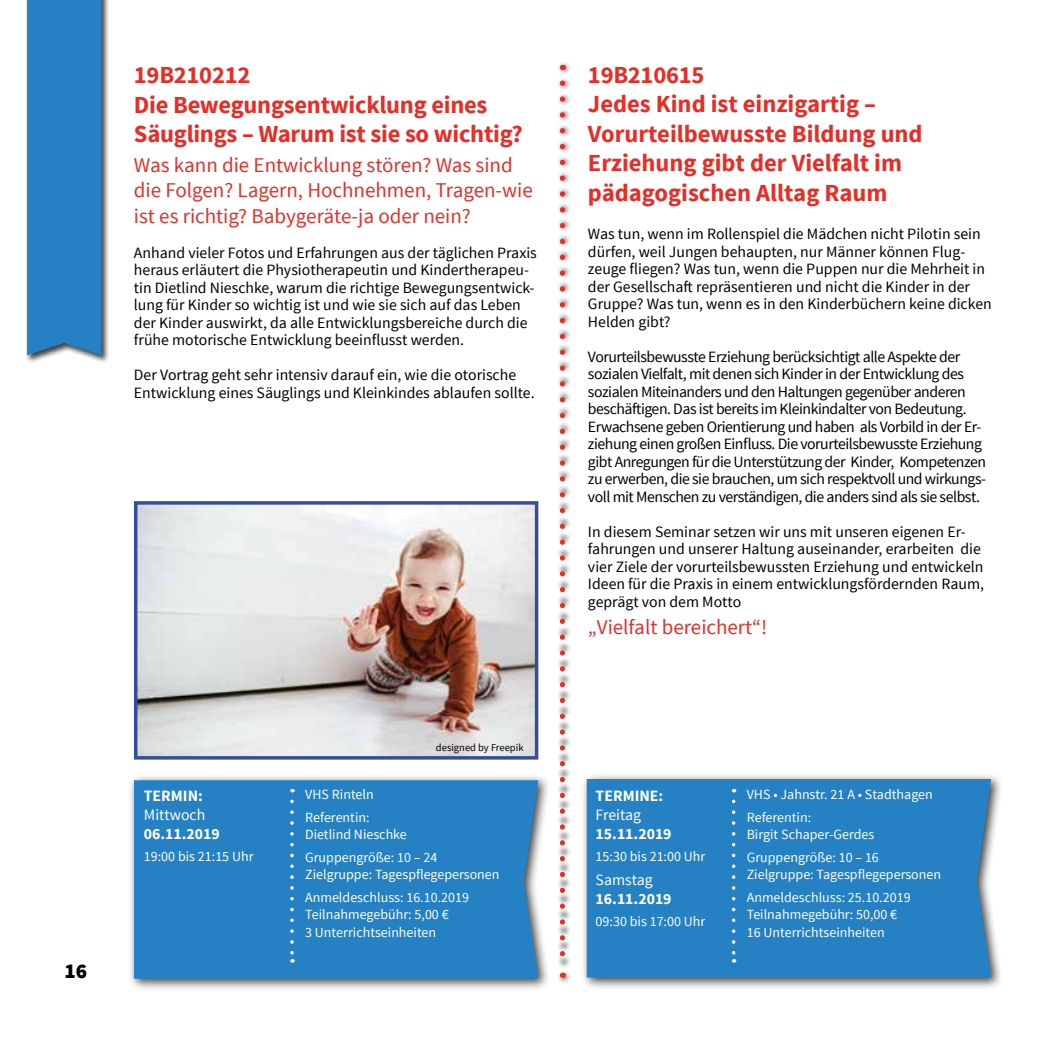
<style>
.page{position:relative;width:1042px;height:1042px;background:#fff}
.page>*{position:absolute;margin:0;border:0;box-sizing:border-box;transform-origin:0 0}
.t1{font:700 24.5px/29.4px "Source Sans Pro";letter-spacing:-.01em;color:#e62e27}
.t2{font:21px/25.2px "Source Sans Pro";color:#e62e27}
.t3{font:900 21px "Source Sans Pro";color:#000}
.t4{font:15.75px/17.5px "Source Sans Pro";color:#000}
.t5{font:15.75px/17.5px "Source Sans Pro";letter-spacing:-.03em;color:#000}
.t6{font:700 15.75px "Source Sans Pro";color:#fff}
.t7{font:15.75px "Source Sans Pro";color:#fff}
.t8{font:14px/22.4px "Source Sans Pro";color:#fff}
.t9{font:10.5px "Source Sans Pro";color:#000}
</style>
<div class="page">
<img style="left:139px;top:506px;width:394px;height:248px">
<div style="left:134px;top:501px;width:404px;height:258px;border:4px solid #364c9c"></div>
<div style="left:25px;top:0;width:85px;height:364px;background:#000;opacity:.75"></div>
<div style="left:27px;top:0;width:74px;height:355px;background:#2581c4"></div>
<div style="left:128px;top:774px;width:423px;height:217px;background:#000;opacity:.75"></div>
<div style="left:134px;top:780px;width:404px;height:198px;background:#2581c4"></div>
<svg style="left:290px;top:801px;width:4px;height:161px"></svg>
<div style="left:557px;top:62px;width:15px;height:922px;background:#000;opacity:.75"></div>
<svg style="left:560px;top:83px;width:5px;height:895px"></svg>
<div style="left:580px;top:773px;width:423px;height:217px;background:#000;opacity:.75"></div>
<div style="left:587px;top:779px;width:404px;height:198px;background:#2581c4"></div>
<svg style="left:732px;top:801px;width:3px;height:161px"></svg>
<h1 class="t1" style="left:134px;top:61px;width:390px">19B210212<br>Die Bewegungsentwicklung eines<br>Säuglings – Warum ist sie so wichtig?</h1>
<h2 class="t2" style="left:134px;top:153px;width:400px">Was kann die Entwicklung stören? Was sind die Folgen? Lagern, Hochnehmen, Tragen-wie ist es richtig? Babygeräte-ja oder nein?</h2>
<p class="t4" style="left:134px;top:244px;width:404px">Anhand vieler Fotos und Erfahrungen aus der täglichen Praxis heraus erläutert die Physiotherapeutin und Kindertherapeu&shy;tin Dietlind Nieschke, warum die richtige Bewegungsentwick&shy;lung für Kinder so wichtig ist und wie sie sich auf das Leben der Kinder auswirkt, da alle Entwicklungsbereiche durch die frühe motorische Entwicklung beeinflusst werden.</p>
<p class="t4" style="left:134px;top:366px;width:402px">Der Vortrag geht sehr intensiv darauf ein, wie die otorische<br>Entwicklung eines Säuglings und Kleinkindes ablaufen sollte.</p>
<h2 class="t3" style="left:64px;top:957px;width:24px">16</h2>
<p class="t6" style="left:144px;top:785px;width:61px">TERMIN:</p>
<p class="t7" style="left:144px;top:804px;width:63px">Mittwoch</p>
<p class="t6" style="left:144px;top:823px;width:77px">06.11.2019</p>
<p class="t8" style="left:144px;top:845px;width:111px">19:00 bis 21:15 Uhr</p>
<p class="t9" style="left:436px;top:741px;width:89px">designed by Freepik</p>
<p class="t8" style="left:305px;top:784px;width:70px">VHS Rinteln<br>Referentin:</p>
<p class="t8" style="left:305px;top:824px;width:134px">Dietlind Nieschke<br>Gruppengröße: 10 – 24</p>
<p class="t8" style="left:305px;top:864px;width:196px">Zielgruppe: Tagespflegepersonen<br>Anmeldeschluss: 16.10.2019</p>
<p class="t8" style="left:305px;top:906px;width:145px;line-height:17.5px">Teilnahmegebühr: 5,00 €<br>3 Unterrichtseinheiten</p>
<h1 class="t1" style="left:588px;top:61px;width:336px">19B210615<br>Jedes Kind ist einzigartig –<br>Vorurteilbewusste Bildung und<br>Erziehung gibt der Vielfalt im pädagogischen Alltag Raum</h1>
<p class="t4" style="left:588px;top:225px;width:405px">Was tun, wenn im Rollenspiel die Mädchen nicht Pilotin sein dürfen, weil Jungen behaupten, nur Männer können Flug&shy;zeuge fliegen? Was tun, wenn die Puppen nur die Mehrheit in der Gesellschaft repräsentieren und nicht die Kinder in der Gruppe? Was tun, wenn es in den Kinderbüchern keine dicken Helden gibt?</p>
<p class="t5" style="left:588px;top:348px;width:400px">Vorurteilsbewusste Erziehung berücksichtigt alle Aspekte der sozialen Vielfalt, mit denen sich Kinder in der Entwicklung des sozialen Miteinanders und den Haltungen gegenüber anderen beschäftigen. Das ist bereits im Kleinkindalter von Bedeutung.<br>Erwachsene geben Orientierung und haben als Vorbild in der Er&shy;ziehung einen großen Einfluss. Die vorurteilsbewusste Erziehung gibt Anregungen für die Unterstützung der Kinder, Kompetenzen zu erwerben, die sie brauchen, um sich respektvoll und wirkungs&shy;voll mit Menschen zu verständigen, die anders sind als sie selbst.</p>
<p class="t4" style="left:588px;top:523px;width:397px">In diesem Seminar setzen wir uns mit unseren eigenen Er&shy;fahrungen und unserer Haltung auseinander, erarbeiten die vier Ziele der vorurteilsbewussten Erziehung und entwickeln Ideen für die Praxis in einem entwicklungsfördernden Raum, geprägt von dem Motto</p>
<h2 class="t2" style="left:588px;top:615px;width:181px">„Vielfalt bereichert“!</h2>
<p class="t6" style="left:595px;top:785px;width:69px">TERMINE:</p>
<p class="t7" style="left:595px;top:804px;width:47px">Freitag</p>
<p class="t6" style="left:595px;top:823px;width:77px">15.11.2019</p>
<p class="t8" style="left:595px;top:845px;width:111px">15:30 bis 21:00 Uhr</p>
<p class="t7" style="left:595px;top:870px;width:59px">Samstag</p>
<p class="t6" style="left:595px;top:888px;width:77px">16.11.2019</p>
<p class="t8" style="left:595px;top:910px;width:111px">09:30 bis 17:00 Uhr</p>
<p class="t8" style="left:747px;top:784px;width:188px">VHS • Jahnstr. 21 A • Stadthagen<br>Referentin:</p>
<p class="t8" style="left:747px;top:824px;width:134px">Birgit Schaper-Gerdes<br>Gruppengröße: 10 – 16</p>
<p class="t8" style="left:747px;top:864px;width:196px">Zielgruppe: Tagespflegepersonen<br>Anmeldeschluss: 25.10.2019</p>
<p class="t8" style="left:747px;top:906px;width:152px;line-height:17.5px">Teilnahmegebühr: 50,00 €<br>16 Unterrichtseinheiten</p>
</div>
